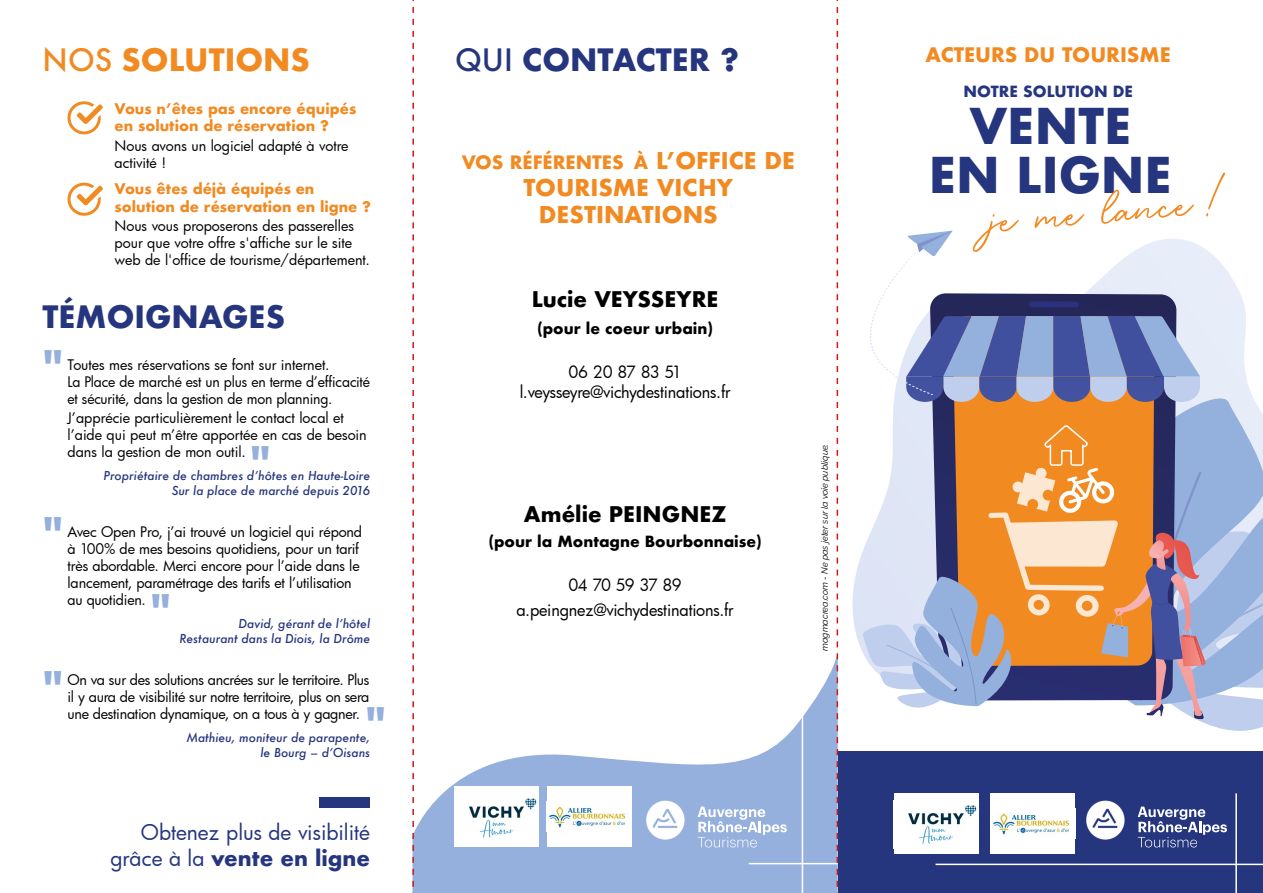
<style>
.page{position:relative;width:1263px;height:893px;background:#fff}
.page>*{position:absolute;margin:0;border:0;box-sizing:border-box;transform-origin:0 0}
.t1{font:92.25px "Retro Signature";color:#f28a22;scale:.85 1}
.t2{font:700 48px/49.5px "Futura";color:#26367e;text-align:center}
.t3{font:700 45px "Futura";color:#96b0dd}
.t4{font:700 30px "Futura";color:#26367e}
.t5{font:700 30px "Futura";color:#f28a22}
.t6{font:700 22.5px/27px "Futura";color:#f28a22;text-align:center}
.t7{font:700 21px "Futura";color:#000}
.t8{font:21px "Futura Bk";color:#26367e}
.t9{font:700 21px "Futura";color:#26367e}
.t10{font:700 19.5px "Futura";color:#f28a22}
.t11{font:700 18px "Futura";color:#f28a22}
.t12{font:16.5px/19.8px "Futura Bk";letter-spacing:-.02em;color:#000;text-align:center}
.t13{font:700 15px "Futura";color:#000}
.t14{font:700 15px "Futura";color:#26367e}
.t15{font:14.25px/17.1px "Futura Bk";letter-spacing:-.01em;color:#000}
.t16{font:700 14.25px/17.1px "Futura";color:#f28a22}
.t17{font:italic 500 12px/14.4px "Futura";color:#26367e;text-align:right}
.t18{font:italic 9px "Raleway";color:#000}
.s1{font-weight:500}
.s2{font-family:"Futura Bk";font-weight:400}
.s3{font-size:22.5px}
</style>
<div class="page">
<svg style="left:414px;top:653px;width:423px;height:240px"></svg>
<div style="left:838px;top:751px;width:425px;height:142px;background:#26367e"></div>
<svg style="left:1138px;top:807px;width:89px;height:40px"></svg>
<img style="left:1086px;top:801px;width:39px;height:39px">
<svg style="left:698px;top:807px;width:89px;height:40px;background:#aec2e4"></svg>
<img style="left:645px;top:801px;width:41px;height:40px">
<hr style="left:1235px;top:793px;width:2px;height:100px;background:#fff">
<hr style="left:935px;top:864px;width:328px;height:1px;background:#fff">
<svg style="left:852px;top:239px;width:396px;height:409px"></svg>
<svg style="left:1176px;top:385px;width:87px;height:39px;background:#c8d6ee"></svg>
<svg style="left:930px;top:293px;width:246px;height:131px;background:#313362"></svg>
<div style="left:952px;top:402px;width:202px;height:22px;background:#f28a22"></div>
<svg style="left:1029px;top:301px;width:50px;height:7px"></svg>
<svg style="left:906px;top:316px;width:294px;height:86px;background:#7c8bbe"></svg>
<svg style="left:885px;top:231px;width:68px;height:59px"></svg>
<hr style="left:749px;top:863px;width:88px;height:1px;background:#fff">
<hr style="left:802px;top:689px;width:1px;height:204px;background:#fff">
<div style="left:319px;top:797px;width:51px;height:10px;background:#26367e"></div>
<svg style="left:67px;top:101px;width:36px;height:34px"></svg>
<svg style="left:67px;top:182px;width:36px;height:34px"></svg>
<svg style="left:861px;top:424px;width:402px;height:307px;background:#c3aa9f"></svg>
<svg style="left:412px;top:0;width:2px;height:893px"></svg>
<svg style="left:837px;top:0;width:1px;height:893px"></svg>
<div style="left:547px;top:786px;width:84px;height:61px;background:#fff"></div>
<img style="left:549px;top:806px;width:77px;height:22px">
<div style="left:454px;top:786px;width:85px;height:61px;background:#fff"></div>
<img style="left:468px;top:798px;width:69px;height:40px">
<div style="left:991px;top:793px;width:84px;height:61px;background:#fff"></div>
<img style="left:993px;top:813px;width:77px;height:22px">
<div style="left:894px;top:793px;width:84px;height:61px;background:#fff"></div>
<img style="left:908px;top:805px;width:69px;height:39px">
<h3 class="t5" style="left:43px;top:38px;width:269px"><span class="s1">NOS</span> SOLUTIONS</h3>
<h3 class="t4" style="left:455px;top:38px;width:285px"><span class="s1">QUI</span> CONTACTER ?</h3>
<p class="t16" style="left:115px;top:100px;width:243px">Vous n’êtes pas encore équipés en solution de réservation ?</p>
<p class="t15" style="left:115px;top:137px;width:235px">Nous avons un logiciel adapté à votre activité !</p>
<p class="t16" style="left:115px;top:181px;width:258px">Vous êtes déjà équipés en solution de réservation en ligne ?</p>
<p class="t15" style="left:115px;top:217px;width:257px">Nous vous proposerons des passerelles pour que votre offre s'affiche sur le site web de l'office de tourisme/département.</p>
<h3 class="t4" style="left:43px;top:295px;width:244px">TÉMOIGNAGES</h3>
<h3 class="t3" style="left:43px;top:334px;width:22px">"</h3>
<p class="t15" style="left:68px;top:356px;width:304px">Toutes mes réservations se font sur internet.<br>La Place de marché est un plus en terme d’efficacité et sécurité, dans la gestion de mon planning.</p>
<p class="t15" style="left:68px;top:409px;width:301px">J’apprécie particulièrement le contact local et l’aide qui peut m’être apportée en cas de besoin dans la gestion de mon outil.</p>
<p class="t17" style="left:103px;top:469px;width:268px">Propriétaire de chambres d’hôtes en Haute-Loire<br>Sur la place de marché depuis 2016</p>
<p class="t15" style="left:68px;top:523px;width:296px">Avec Open Pro, j’ai trouvé un logiciel qui répond à 100% de mes besoins quotidiens, pour un tarif très abordable. Merci encore pour l’aide dans le lancement, paramétrage des tarifs et l’utilisation au quotidien.</p>
<p class="t17" style="left:180px;top:616px;width:192px">David, gérant de l’hôtel<br>Restaurant dans la Diois, la Drôme</p>
<h3 class="t3" style="left:43px;top:501px;width:22px">"</h3>
<h3 class="t3" style="left:43px;top:656px;width:22px">"</h3>
<p class="t15" style="left:68px;top:671px;width:303px;text-align:justify">On va sur des solutions ancrées sur le territoire. Plus il y aura de visibilité sur notre territoire, plus on sera une destination dynamique, on a tous à y gagner.</p>
<p class="t17" style="left:186px;top:731px;width:185px">Mathieu, moniteur de parapente, le Bourg – d’Oisans</p>
<h3 class="t8" style="left:141px;top:818px;width:231px">Obtenez plus de visibilité</h3>
<h3 class="t9" style="left:110px;top:842px;width:261px"><span class="s2">grâce à la</span> vente en ligne</h3>
<p class="t11" style="left:462px;top:150px;width:335px">VOS RÉFÉRENTES À <span class="s3">L’OFFICE DE</span></p>
<h3 class="t6" style="left:523px;top:174px;width:211px">TOURISME VICHY<br>DESTINATIONS</h3>
<h3 class="t7" style="left:532px;top:284px;width:188px">Lucie VEYSSEYRE</h3>
<p class="t13" style="left:537px;top:318px;width:178px">(pour le coeur urbain)</p>
<p class="t12" style="left:520px;top:361px;width:212px">06 20 87 83 51 l.veysseyre@vichydestinations.fr</p>
<h3 class="t7" style="left:524px;top:499px;width:204px">Amélie PEINGNEZ</h3>
<p class="t13" style="left:488px;top:530px;width:275px">(pour la Montagne Bourbonnaise)</p>
<p class="t12" style="left:516px;top:571px;width:219px;line-height:25.2px">04 70 59 37 89 a.peingnez@vichydestinations.fr</p>
<p class="t18" style="left:819px;top:651px;width:209px;rotate:-90deg">magmacrea.com - Ne pas jeter sur la voie publique.</p>
<h3 class="t10" style="left:925px;top:41px;width:247px">ACTEURS DU TOURISME</h3>
<p class="t14" style="left:963px;top:81px;width:171px">NOTRE SOLUTION DE</p>
<h2 class="t2" style="left:929px;top:101px;width:245px">VENTE<br>EN LIGNE</h2>
<h1 class="t1" style="left:985px;top:166px;width:284px;rotate:-5deg">je me lance !</h1>
</div>
